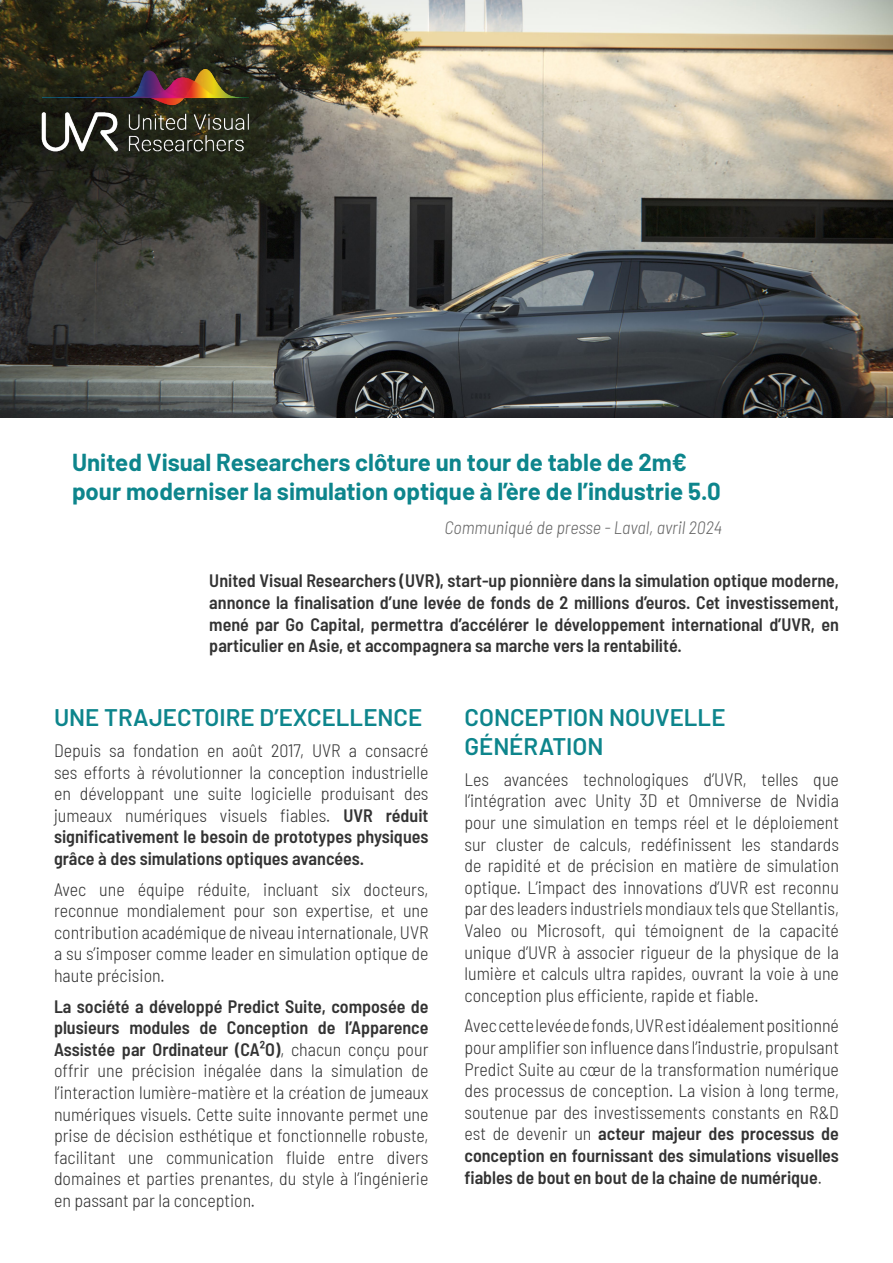
<style>
.page{position:relative;width:893px;height:1263px;background:#fff}
.page>*{position:absolute;margin:0;border:0;box-sizing:border-box;transform-origin:0 0}
.t1{font:700 24px/28.8px "Barlow";color:#0d858c}
.section{font:600 24px/28.8px "Barlow";color:#0d858c}
.t2{font:300 semi-condensed 18px/21.6px "Barlow";color:#333;text-align:justify}
.intro{font:600 semi-condensed 18px/21.6px "Barlow";color:#333;text-align:justify}
.t3{font:italic 300 semi-condensed 18px "Barlow";color:#666}
.s1{font-weight:600}
</style>
<div class="page">
<img style="left:0;top:0;width:893px;height:417px">
<img style="left:14px;top:54px;width:250px;height:119px">
<p class="t1" style="left:72px;top:446px;width:650px">United Visual Researchers clôture un tour de table de 2m€ pour moderniser la simulation optique à l’ère de l’industrie 5.0</p>
<p class="t3" style="left:444px;top:514px;width:279px">Communiqué de presse - Laval, avril 2024</p>
<p class="intro" style="left:209px;top:569px;width:631px">United Visual Researchers (UVR), start-up pionnière dans la simulation optique moderne, annonce la finalisation d’une levée de fonds de 2 millions d’euros. Cet investissement, mené par Go Capital, permettra d’accélérer le développement international d’UVR, en particulier en Asie, et accompagnera sa marche vers la rentabilité.</p>
<p class="section" style="left:54px;top:701px;width:370px">UNE TRAJECTOIRE D’EXCELLENCE</p>
<p class="t2" style="left:54px;top:738px;width:376px">Depuis sa fondation en août 2017, UVR a consacré ses efforts à révolutionner la conception industrielle en développant une suite logicielle produisant des jumeaux numériques visuels fiables. <span class="s1">UVR réduit significativement le besoin de prototypes physiques grâce à des simulations optiques avancées.</span></p>
<p class="t2" style="left:54px;top:877px;width:376px">Avec une équipe réduite, incluant six docteurs, reconnue mondialement pour son expertise, et une contribution académique de niveau internationale, UVR a su s’imposer comme leader en simulation optique de haute précision.</p>
<p class="t2" style="left:54px;top:994px;width:376px"><span class="s1">La société a développé Predict Suite, composée de plusieurs modules de Conception de l’Apparence Assistée par Ordinateur (CA²O)</span>, chacun conçu pour offrir une précision inégalée dans la simulation de l’interaction lumière-matière et la création de jumeaux numériques visuels. Cette suite innovante permet une prise de décision esthétique et fonctionnelle robuste, facilitant une communication fluide entre divers domaines et parties prenantes, du style à l’ingénierie en passant par la conception.</p>
<p class="section" style="left:464px;top:701px;width:263px">CONCEPTION NOUVELLE<br>GÉNÉRATION</p>
<p class="t2" style="left:464px;top:767px;width:376px">Les avancées technologiques d’UVR, telles que l’intégration avec Unity 3D et Omniverse de Nvidia pour une simulation en temps réel et le déploiement sur cluster de calculs, redéfinissent les standards de rapidité et de précision en matière de simulation optique. L’impact des innovations d’UVR est reconnu par des leaders industriels mondiaux tels que Stellantis, Valeo ou Microsoft, qui témoignent de la capacité unique d’UVR à associer rigueur de la physique de la lumière et calculs ultra rapides, ouvrant la voie à une conception plus efficiente, rapide et fiable.</p>
<p class="t2" style="left:464px;top:1014px;width:376px">Avec cette levée de fonds, UVR est idéalement positionné pour amplifier son influence dans l’industrie, propulsant Predict Suite au cœur de la transformation numérique des processus de conception. La vision à long terme, soutenue par des investissements constants en R&amp;D est de devenir un <span class="s1">acteur majeur des processus de conception en fournissant des simulations visuelles fiables de bout en bout de la chaine de numérique</span>.</p>
</div>
